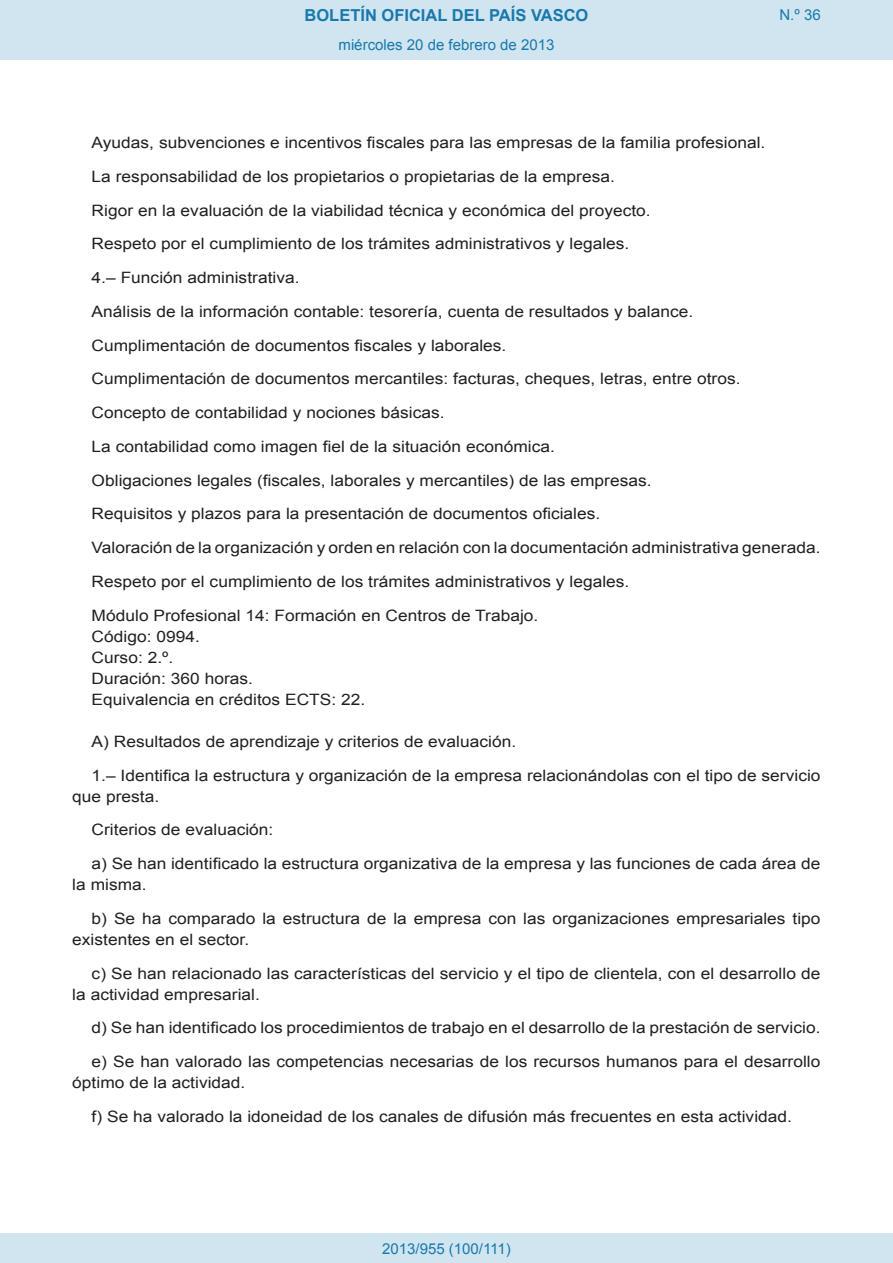
<style>
.page{position:relative;width:893px;height:1263px;background:#fff}
.page>*{position:absolute;margin:0;border:0;box-sizing:border-box;transform-origin:0 0}
.t1{font:700 16.5px "Arial";color:#1879ad}
.BOPVDetalle{font:15.6px/21px "Arial";color:#231f20;scale:1.11 1}
.BOPVLista{font:15.6px "Arial";color:#231f20;scale:1.11 1}
.Paginacion_Centro{font:15px "Arial";color:#1879ad}
</style>
<div class="page">
<div style="left:0;top:0;width:893px;height:60px;background:#d0e5f0"></div>
<div style="left:0;top:1233px;width:893px;height:30px;background:#d0e5f0"></div>
<p class="t1" style="left:305px;top:4px;width:285px">BOLETÍN OFICIAL DEL PAÍS VASCO</p>
<p class="Paginacion_Centro" style="left:338px;top:35px;width:217px">miércoles 20 de febrero de 2013</p>
<p class="Paginacion_Centro" style="left:779px;top:5px;width:43px">N.º 36</p>
<p class="BOPVDetalle" style="left:92px;top:132px;width:608px">Ayudas, subvenciones e incentivos fiscales para las empresas de la familia profesional.</p>
<p class="BOPVDetalle" style="left:92px;top:166px;width:473px">La responsabilidad de los propietarios o propietarias de la empresa.</p>
<p class="BOPVDetalle" style="left:92px;top:200px;width:505px">Rigor en la evaluación de la viabilidad técnica y económica del proyecto.</p>
<p class="BOPVDetalle" style="left:92px;top:234px;width:486px">Respeto por el cumplimiento de los trámites administrativos y legales.</p>
<p class="BOPVDetalle" style="left:92px;top:267px;width:189px">4.– Función administrativa.</p>
<p class="BOPVDetalle" style="left:92px;top:301px;width:544px">Análisis de la información contable: tesorería, cuenta de resultados y balance.</p>
<p class="BOPVDetalle" style="left:92px;top:335px;width:375px">Cumplimentación de documentos fiscales y laborales.</p>
<p class="BOPVDetalle" style="left:92px;top:369px;width:586px">Cumplimentación de documentos mercantiles: facturas, cheques, letras, entre otros.</p>
<p class="BOPVDetalle" style="left:92px;top:402px;width:319px">Concepto de contabilidad y nociones básicas.</p>
<p class="BOPVDetalle" style="left:92px;top:436px;width:419px">La contabilidad como imagen fiel de la situación económica.</p>
<p class="BOPVDetalle" style="left:92px;top:470px;width:506px">Obligaciones legales (fiscales, laborales y mercantiles) de las empresas.</p>
<p class="BOPVDetalle" style="left:92px;top:504px;width:460px">Requisitos y plazos para la presentación de documentos oficiales.</p>
<p class="BOPVDetalle" style="left:92px;top:537px;width:658px">Valoración de la organización y orden en relación con la documentación administrativa generada.</p>
<p class="BOPVDetalle" style="left:92px;top:571px;width:486px">Respeto por el cumplimiento de los trámites administrativos y legales.</p>
<p class="BOPVLista" style="left:92px;top:605px;width:404px">Módulo Profesional 14: Formación en Centros de Trabajo.</p>
<p class="BOPVLista" style="left:92px;top:626px;width:99px">Código: 0994.</p>
<p class="BOPVLista" style="left:92px;top:647px;width:75px">Curso: 2.º.</p>
<p class="BOPVLista" style="left:92px;top:668px;width:147px">Duración: 360 horas.</p>
<p class="BOPVLista" style="left:92px;top:689px;width:248px">Equivalencia en créditos ECTS: 22.</p>
<p class="BOPVDetalle" style="left:92px;top:731px;width:384px">A) Resultados de aprendizaje y criterios de evaluación.</p>
<p class="BOPVDetalle" style="left:72px;top:765px;width:676px;text-indent:19px">1.– Identifica la estructura y organización de la empresa relacionándolas con el tipo de servicio que presta.</p>
<p class="BOPVDetalle" style="left:92px;top:819px;width:165px">Criterios de evaluación:</p>
<p class="BOPVDetalle" style="left:72px;top:853px;width:675px;text-indent:19px">a) Se han identificado la estructura organizativa de la empresa y las funciones de cada área de la misma.</p>
<p class="BOPVDetalle" style="left:72px;top:908px;width:676px;text-indent:19px">b) Se ha comparado la estructura de la empresa con las organizaciones empresariales tipo existentes en el sector.</p>
<p class="BOPVDetalle" style="left:72px;top:963px;width:675px;text-indent:19px">c) Se han relacionado las características del servicio y el tipo de clientela, con el desarrollo de la actividad empresarial.</p>
<p class="BOPVDetalle" style="left:92px;top:1017px;width:658px">d) Se han identificado los procedimientos de trabajo en el desarrollo de la prestación de servicio.</p>
<p class="BOPVDetalle" style="left:72px;top:1051px;width:675px;text-indent:19px">e) Se han valorado las competencias necesarias de los recursos humanos para el desarrollo óptimo de la actividad.</p>
<p class="BOPVDetalle" style="left:92px;top:1106px;width:632px">f) Se ha valorado la idoneidad de los canales de difusión más frecuentes en esta actividad.</p>
<p class="Paginacion_Centro" style="left:382px;top:1238px;width:130px">2013/955 (100/111)</p>
</div>
